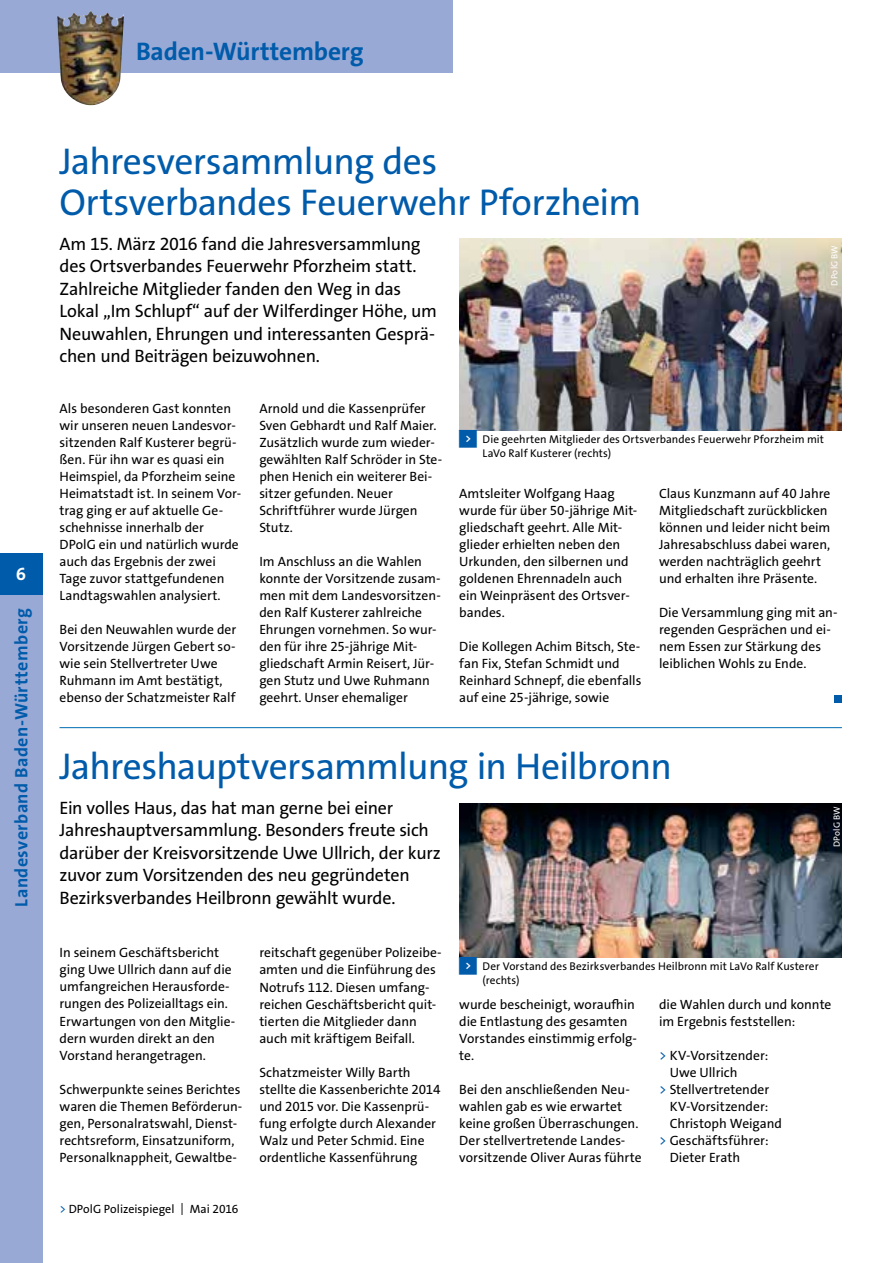
<style>
.page{position:relative;width:893px;height:1263px;background:#fff}
.page>*{position:absolute;margin:0;border:0;box-sizing:border-box;transform-origin:0 0}
.t1{font:37.5px/40.5px "The Sans Os F";letter-spacing:-.02em;color:#005baa}
.t2{font:700 25.5px "The Sans Os F";letter-spacing:-.005em;color:#005baa}
.t3{font:18px/22.5px "The Sans Os F";letter-spacing:-.015em;color:#000}
.t4{font:700 18px "The Sans Os F";letter-spacing:.025em;color:#005baa}
.t5{font:700 18px "The Sans Os F";color:#fff}
.t6{font:13.5px/17px "The Sans Os F";color:#000}
.t7{font:12px "The Sans Os F";color:#000}
.t8{font:11.25px/13.5px "The Sans Os F";letter-spacing:.005em;color:#000}
.t9{font:9px "The Sans Os F";letter-spacing:.015em;color:#fff}
.s1{font-family:"Top Numbers";color:#005baa}
.s2{color:#005baa}
</style>
<div class="page">
<img style="left:459px;top:803px;width:383px;height:154px">
<div style="left:835px;top:695px;width:7px;height:7px;background:#005baa"></div>
<img style="left:459px;top:239px;width:383px;height:191px">
<hr style="left:60px;top:727px;width:782px;height:1px;background:#006bb1">
<div style="left:0;top:553px;width:43px;height:42px;background:#005baa"></div>
<div style="left:0;top:595px;width:43px;height:668px;background:#98a9d6"></div>
<div style="left:0;top:0;width:453px;height:72px;background:#98a9d6"></div>
<img style="left:57px;top:11px;width:67px;height:94px">
<h2 class="t2" style="left:136px;top:35px;width:229px">Baden-Württemberg</h2>
<h3 class="t5" style="left:16px;top:562px;width:11px">6</h3>
<h3 class="t4" style="left:10px;top:906px;width:300px;rotate:-90deg">Landesverband Baden-Württemberg</h3>
<h1 class="t1" style="left:60px;top:142px;width:583px">Jahresversammlung des<br>Ortsverbandes Feuerwehr Pforzheim</h1>
<p class="t3" style="left:60px;top:233px;width:379px">Am 15. März 2016 fand die Jahresversammlung des Ortsverbandes Feuerwehr Pforzheim statt.<br>Zahlreiche Mitglieder fanden den Weg in das Lokal „Im Schlupf“ auf der Wilferdinger Höhe, um Neuwahlen, Ehrungen und interessanten Gesprä&shy;chen und Beiträgen beizuwohnen.</p>
<p class="t6" style="left:60px;top:400px;width:183px">Als besonderen Gast konnten wir unseren neuen Landesvor&shy;sitzenden Ralf Kusterer begrü&shy;ßen. Für ihn war es quasi ein<br>Heimspiel, da Pforzheim seine<br>Heimatstadt ist. In seinem Vor&shy;trag ging er auf aktuelle Ge&shy;schehnisse innerhalb der<br>DPolG ein und natürlich wurde auch das Ergebnis der zwei<br>Tage zuvor stattgefundenen<br>Landtagswahlen analysiert.</p>
<p class="t6" style="left:60px;top:621px;width:178px">Bei den Neuwahlen wurde der<br>Vorsitzende Jürgen Gebert so&shy;wie sein Stellvertreter Uwe<br>Ruhmann im Amt bestätigt, ebenso der Schatzmeister Ralf</p>
<p class="t9" style="left:829px;top:286px;width:42px;rotate:-90deg">DPolG BW</p>
<p class="t6" style="left:259px;top:400px;width:184px">Arnold und die Kassenprüfer<br>Sven Gebhardt und Ralf Maier.<br>Zusätzlich wurde zum wieder&shy;gewählten Ralf Schröder in Ste&shy;phen Henich ein weiterer Bei&shy;sitzer gefunden. Neuer<br>Schriftführer wurde Jürgen<br>Stutz.</p>
<p class="t6" style="left:259px;top:553px;width:183px">Im Anschluss an die Wahlen konnte der Vorsitzende zusam&shy;men mit dem Landesvorsitzen&shy;den Ralf Kusterer zahlreiche<br>Ehrungen vornehmen. So wur&shy;den für ihre 25-jährige Mit&shy;gliedschaft Armin Reisert, Jür&shy;gen Stutz und Uwe Ruhmann geehrt. Unser ehemaliger</p>
<p class="t8" style="left:483px;top:433px;width:343px;text-indent:-23px"><span class="s1">&lt;</span> Die geehrten Mitglieder des Ortsverbandes Feuerwehr Pforzheim mit<br>LaVo Ralf Kusterer (rechts)</p>
<p class="t6" style="left:459px;top:485px;width:180px">Amtsleiter Wolfgang Haag wurde für über 50-jährige Mit&shy;gliedschaft geehrt. Alle Mit&shy;glieder erhielten neben den<br>Urkunden, den silbernen und goldenen Ehrennadeln auch ein Weinpräsent des Ortsver&shy;bandes.</p>
<p class="t6" style="left:459px;top:638px;width:184px">Die Kollegen Achim Bitsch, Ste&shy;fan Fix, Stefan Schmidt und<br>Reinhard Schnepf, die ebenfalls auf eine 25-jährige, sowie</p>
<p class="t6" style="left:659px;top:485px;width:173px">Claus Kunzmann auf 40 Jahre<br>Mitgliedschaft zurückblicken können und leider nicht beim<br>Jahresabschluss dabei waren, werden nachträglich geehrt und erhalten ihre Präsente.</p>
<p class="t6" style="left:659px;top:604px;width:180px">Die Versammlung ging mit an&shy;regenden Gesprächen und ei&shy;nem Essen zur Stärkung des leiblichen Wohls zu Ende.</p>
<h1 class="t1" style="left:60px;top:746px;width:614px">Jahreshauptversammlung in Heilbronn</h1>
<h3 class="t3" style="left:60px;top:797px;width:383px">Ein volles Haus, das hat man gerne bei einer Jahreshauptversammlung. Besonders freute sich darüber der Kreisvorsitzende Uwe Ullrich, der kurz zuvor zum Vorsitzenden des neu gegründeten Bezirksverbandes Heilbronn gewählt wurde.</h3>
<p class="t6" style="left:60px;top:944px;width:177px">In seinem Geschäftsbericht ging Uwe Ullrich dann auf die umfangreichen Herausforde&shy;rungen des Polizeialltags ein.<br>Erwartungen von den Mitglie&shy;dern wurden direkt an den<br>Vorstand herangetragen.</p>
<p class="t6" style="left:60px;top:1080px;width:184px">Schwerpunkte seines Berichtes waren die Themen Beförderun&shy;gen, Personalratswahl, Dienst&shy;rechtsreform, Einsatzuniform,<br>Personalknappheit, Gewaltbe-</p>
<p class="t9" style="left:831px;top:847px;width:42px;rotate:-90deg">DPolG BW</p>
<p class="t6" style="left:259px;top:944px;width:184px">reitschaft gegenüber Polizeibe&shy;amten und die Einführung des<br>Notrufs 112. Diesen umfang&shy;reichen Geschäftsbericht quit&shy;tierten die Mitglieder dann auch mit kräftigem Beifall.</p>
<p class="t6" style="left:259px;top:1063px;width:183px">Schatzmeister Willy Barth stellte die Kassenberichte 2014 und 2015 vor. Die Kassenprü&shy;fung erfolgte durch Alexander<br>Walz und Peter Schmid. Eine ordentliche Kassenführung</p>
<p class="t8" style="left:483px;top:960px;width:337px;text-indent:-23px"><span class="s1">&lt;</span> Der Vorstand des Bezirksverbandes Heilbronn mit LaVo Ralf Kusterer (rechts)</p>
<p class="t6" style="left:459px;top:995px;width:179px">wurde bescheinigt, woraufhin die Entlastung des gesamten<br>Vorstandes einstimmig erfolg&shy;te.</p>
<p class="t6" style="left:459px;top:1081px;width:184px">Bei den anschließenden Neu&shy;wahlen gab es wie erwartet keine großen Überraschungen.<br>Der stellvertretende Landes&shy;vorsitzende Oliver Auras führte</p>
<p class="t6" style="left:659px;top:995px;width:174px">die Wahlen durch und konnte im Ergebnis feststellen:</p>
<p class="t6" style="left:659px;top:1047px;width:111px"><span class="s2">&gt;</span> KV-Vorsitzender:</p>
<p class="t6" style="left:670px;top:1064px;width:69px">Uwe Ullrich</p>
<p class="t6" style="left:659px;top:1081px;width:112px"><span class="s2">&gt;</span> Stellvertretender</p>
<p class="t6" style="left:670px;top:1098px;width:100px">KV-Vorsitzender:</p>
<p class="t6" style="left:670px;top:1115px;width:114px">Christoph Weigand</p>
<p class="t6" style="left:659px;top:1132px;width:111px"><span class="s2">&gt;</span> Geschäftsführer:</p>
<p class="t6" style="left:670px;top:1149px;width:72px">Dieter Erath</p>
<p class="t7" style="left:60px;top:1201px;width:180px"><span class="s2">&gt;</span> DPolG Polizeispiegel | Mai 2016</p>
</div>
